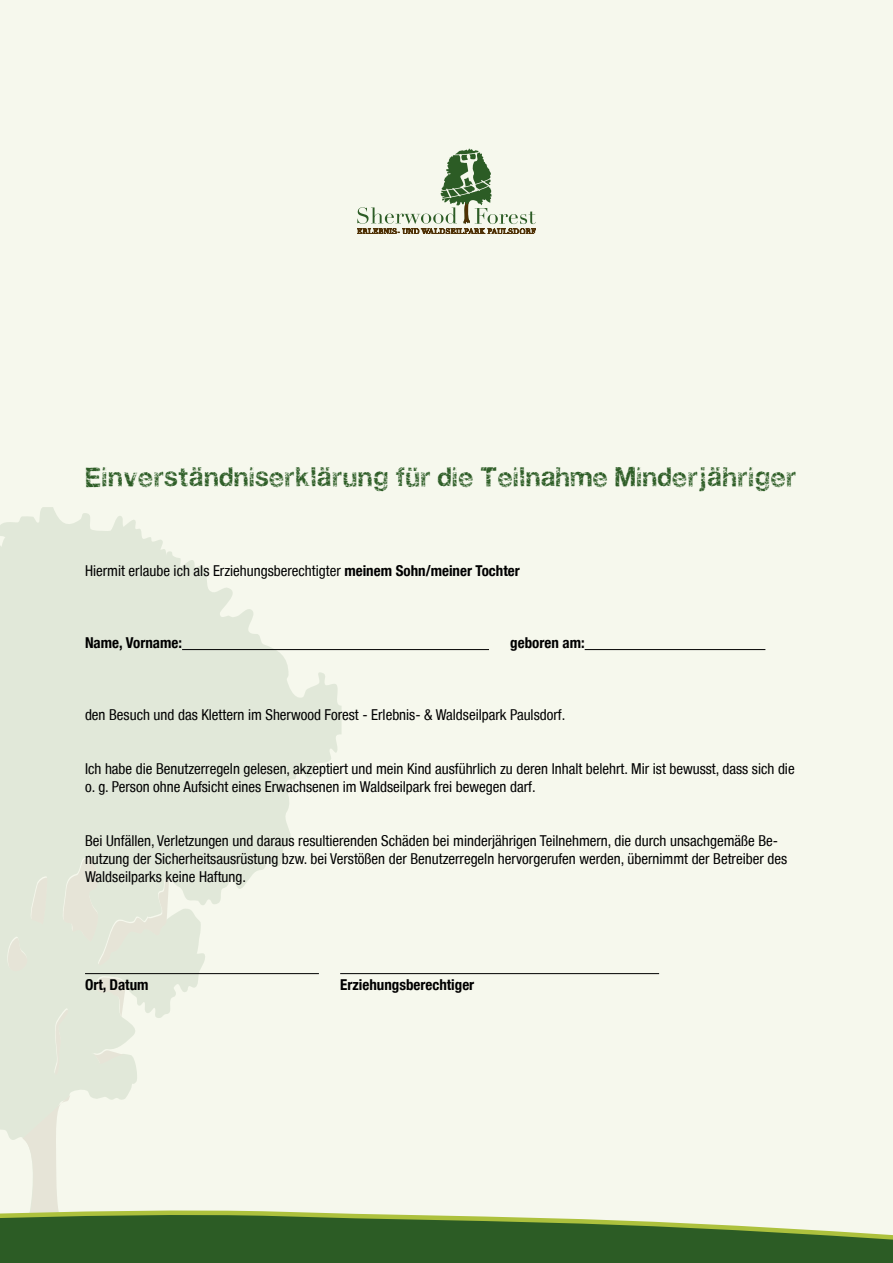
<style>
.page{position:relative;width:893px;height:1263px;background:#f6f8ed}
.page>*{position:absolute;margin:0;border:0;box-sizing:border-box;transform-origin:0 0}
.t1{font:24px "Gastada";color:#2c5c25}
.t2{font:condensed 15px/18px "Helvetica Neue LT";color:#000}
.t3{font:700 condensed 15px "Helvetica Neue LT";color:#000}
.s1{font-weight:700}
</style>
<div class="page">
<svg style="left:0;top:507px;width:342px;height:623px;fill:#e1e8d9"></svg>
<svg style="left:6px;top:856px;width:163px;height:348px;fill:#e1e8d9"></svg>
<svg style="left:0;top:1204px;width:893px;height:59px"></svg>
<svg style="left:358px;top:149px;width:177px;height:85px"></svg>
<hr style="left:182px;top:649px;width:307px;height:1px;background:#000">
<hr style="left:585px;top:649px;width:180px;height:1px;background:#000">
<hr style="left:85px;top:973px;width:234px;height:1px;background:#000">
<hr style="left:340px;top:973px;width:319px;height:1px;background:#000">
<p class="t1" style="left:85px;top:460px;width:713px">Einverständniserklärung für die Teilnahme Minderjähriger</p>
<p class="t2" style="left:85px;top:562px;width:436px">Hiermit erlaube ich als Erziehungsberechtigter <span class="s1">meinem Sohn/meiner Tochter</span></p>
<p class="t3" style="left:85px;top:634px;width:99px">Name, Vorname:</p>
<p class="t3" style="left:510px;top:634px;width:76px">geboren am:</p>
<p class="t2" style="left:85px;top:706px;width:482px">den Besuch und das Klettern im Sherwood Forest - Erlebnis- &amp; Waldseilpark Paulsdorf.</p>
<p class="t2" style="left:85px;top:760px;width:711px">Ich habe die Benutzerregeln gelesen, akzeptiert und mein Kind ausführlich zu deren Inhalt belehrt. Mir ist bewusst, dass sich die o. g. Person ohne Aufsicht eines Erwachsenen im Waldseilpark frei bewegen darf.</p>
<p class="t2" style="left:85px;top:832px;width:704px">Bei Unfällen, Verletzungen und daraus resultierenden Schäden bei minderjährigen Teilnehmern, die durch unsachgemäße Be&shy;nutzung der Sicherheitsausrüstung bzw. bei Verstößen der Benutzerregeln hervorgerufen werden, übernimmt der Betreiber des<br>Waldseilparks keine Haftung.</p>
<p class="t3" style="left:85px;top:976px;width:65px">Ort, Datum</p>
<p class="t3" style="left:340px;top:976px;width:136px">Erziehungsberechtiger</p>
</div>
